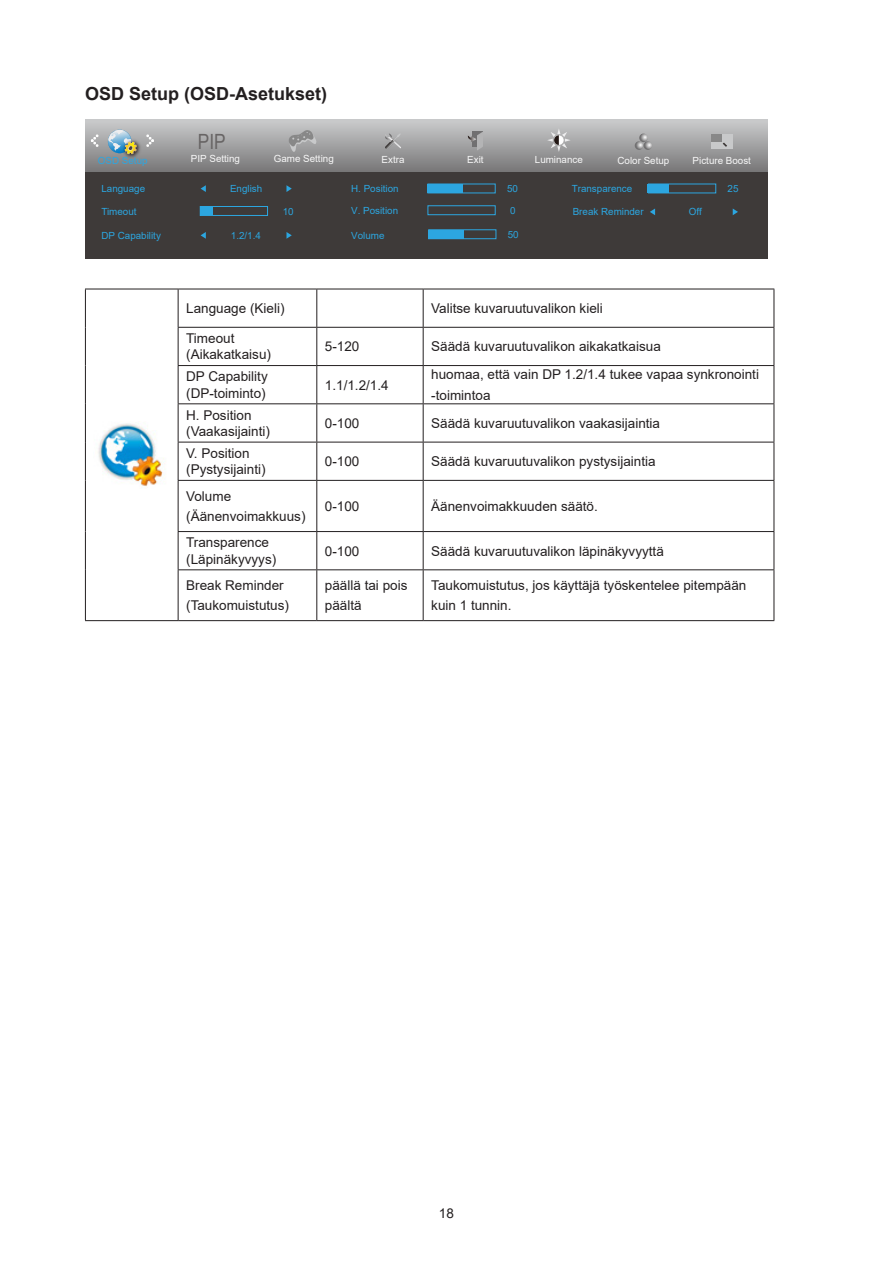
<style>
.page{position:relative;width:893px;height:1263px;background:#fff}
.page>*{position:absolute;margin:0;border:0;box-sizing:border-box;transform-origin:0 0}
.t1{font:21px "Arial Narrow";color:#686565}
.Heading_3{font:700 18px "Arial";color:#231f20}
.无间隔{font:13.5px/16.2px "Arial";color:#231f20}
.正文_text-1{font:13.5px/20.2px "Arial";color:#231f20}
.t2{font:9.75px "Arial";color:#2ca6e0}
.t3{font:9.75px "Arial";color:#f7f7f7}
</style>
<div class="page">
<svg style="left:85px;top:119px;width:683px;height:53px;background:#a0a0a1"></svg>
<div style="left:85px;top:172px;width:683px;height:87px;background:#3e3a39"></div>
<svg style="left:468px;top:132px;width:15px;height:19px"></svg>
<svg style="left:384px;top:133px;width:18px;height:16px"></svg>
<svg style="left:547px;top:128px;width:24px;height:24px"></svg>
<svg style="left:635px;top:134px;width:17px;height:16px"></svg>
<div style="left:428px;top:205px;width:68px;height:10px;border:1px solid #2ca6e0"></div>
<div style="left:648px;top:184px;width:21px;height:9px;background:#2ca6e0"></div>
<div style="left:648px;top:184px;width:68px;height:9px;border:1px solid #2ca6e0"></div>
<svg style="left:201px;top:185px;width:5px;height:7px"></svg>
<svg style="left:286px;top:185px;width:6px;height:7px"></svg>
<div style="left:200px;top:206px;width:68px;height:10px;border:1px solid #2ca6e0"></div>
<div style="left:200px;top:206px;width:13px;height:9px;background:#2ca6e0"></div>
<div style="left:428px;top:184px;width:35px;height:9px;background:#2ca6e0"></div>
<svg style="left:650px;top:208px;width:5px;height:7px"></svg>
<svg style="left:733px;top:208px;width:5px;height:7px"></svg>
<svg style="left:91px;top:134px;width:8px;height:13px"></svg>
<svg style="left:146px;top:134px;width:8px;height:13px"></svg>
<img style="left:121px;top:138px;width:23px;height:23px">
<svg style="left:108px;top:130px;width:29px;height:24px"></svg>
<div style="left:711px;top:134px;width:21px;height:15px;background:#c8c9ca"></div>
<div style="left:711px;top:134px;width:11px;height:8px;background:#888"></div>
<svg style="left:722px;top:142px;width:5px;height:5px"></svg>
<svg style="left:201px;top:232px;width:5px;height:7px"></svg>
<svg style="left:286px;top:232px;width:6px;height:7px"></svg>
<svg style="left:289px;top:130px;width:27px;height:22px"></svg>
<div style="left:428px;top:229px;width:68px;height:10px;border:1px solid #2ca6e0"></div>
<div style="left:428px;top:230px;width:36px;height:9px;background:#2ca6e0"></div>
<hr style="left:85px;top:289px;width:93px;height:1px;background:#231f20">
<hr style="left:85px;top:289px;width:1px;height:38px;background:#231f20">
<hr style="left:178px;top:289px;width:139px;height:1px;background:#231f20">
<hr style="left:178px;top:289px;width:1px;height:38px;background:#231f20">
<hr style="left:317px;top:289px;width:106px;height:1px;background:#231f20">
<hr style="left:316px;top:289px;width:1px;height:38px;background:#231f20">
<hr style="left:423px;top:289px;width:351px;height:1px;background:#231f20">
<hr style="left:423px;top:289px;width:1px;height:38px;background:#231f20">
<hr style="left:774px;top:289px;width:1px;height:38px;background:#231f20">
<hr style="left:85px;top:327px;width:1px;height:39px;background:#231f20">
<hr style="left:178px;top:327px;width:139px;height:1px;background:#231f20">
<hr style="left:178px;top:328px;width:1px;height:37px;background:#231f20">
<hr style="left:317px;top:327px;width:106px;height:1px;background:#231f20">
<hr style="left:316px;top:328px;width:1px;height:37px;background:#231f20">
<hr style="left:423px;top:327px;width:351px;height:1px;background:#231f20">
<hr style="left:423px;top:328px;width:1px;height:37px;background:#231f20">
<hr style="left:774px;top:328px;width:1px;height:37px;background:#231f20">
<hr style="left:85px;top:366px;width:1px;height:38px;background:#231f20">
<hr style="left:178px;top:365px;width:139px;height:1px;background:#231f20">
<hr style="left:178px;top:366px;width:1px;height:37px;background:#231f20">
<hr style="left:317px;top:365px;width:106px;height:1px;background:#231f20">
<hr style="left:316px;top:366px;width:1px;height:37px;background:#231f20">
<hr style="left:423px;top:365px;width:351px;height:1px;background:#231f20">
<hr style="left:423px;top:366px;width:1px;height:37px;background:#231f20">
<hr style="left:774px;top:366px;width:1px;height:37px;background:#231f20">
<hr style="left:85px;top:404px;width:1px;height:38px;background:#231f20">
<hr style="left:178px;top:403px;width:139px;height:1px;background:#231f20">
<hr style="left:178px;top:404px;width:1px;height:38px;background:#231f20">
<hr style="left:317px;top:403px;width:106px;height:1px;background:#231f20">
<hr style="left:316px;top:404px;width:1px;height:38px;background:#231f20">
<hr style="left:423px;top:403px;width:351px;height:1px;background:#231f20">
<hr style="left:423px;top:404px;width:1px;height:38px;background:#231f20">
<hr style="left:774px;top:404px;width:1px;height:38px;background:#231f20">
<hr style="left:85px;top:442px;width:1px;height:38px;background:#231f20">
<hr style="left:178px;top:442px;width:139px;height:1px;background:#231f20">
<hr style="left:178px;top:442px;width:1px;height:38px;background:#231f20">
<hr style="left:317px;top:442px;width:106px;height:1px;background:#231f20">
<hr style="left:316px;top:442px;width:1px;height:38px;background:#231f20">
<hr style="left:423px;top:442px;width:351px;height:1px;background:#231f20">
<hr style="left:423px;top:442px;width:1px;height:38px;background:#231f20">
<hr style="left:774px;top:442px;width:1px;height:38px;background:#231f20">
<hr style="left:85px;top:480px;width:1px;height:51px;background:#231f20">
<hr style="left:178px;top:480px;width:139px;height:1px;background:#231f20">
<hr style="left:178px;top:481px;width:1px;height:50px;background:#231f20">
<hr style="left:317px;top:480px;width:106px;height:1px;background:#231f20">
<hr style="left:316px;top:481px;width:1px;height:50px;background:#231f20">
<hr style="left:423px;top:480px;width:351px;height:1px;background:#231f20">
<hr style="left:423px;top:481px;width:1px;height:50px;background:#231f20">
<hr style="left:774px;top:481px;width:1px;height:50px;background:#231f20">
<hr style="left:85px;top:531px;width:1px;height:39px;background:#231f20">
<hr style="left:178px;top:531px;width:139px;height:1px;background:#231f20">
<hr style="left:178px;top:532px;width:1px;height:37px;background:#231f20">
<hr style="left:317px;top:531px;width:106px;height:1px;background:#231f20">
<hr style="left:316px;top:532px;width:1px;height:37px;background:#231f20">
<hr style="left:423px;top:531px;width:351px;height:1px;background:#231f20">
<hr style="left:423px;top:532px;width:1px;height:37px;background:#231f20">
<hr style="left:774px;top:532px;width:1px;height:37px;background:#231f20">
<hr style="left:85px;top:570px;width:1px;height:50px;background:#231f20">
<hr style="left:178px;top:569px;width:139px;height:1px;background:#231f20">
<hr style="left:178px;top:570px;width:1px;height:50px;background:#231f20">
<hr style="left:317px;top:569px;width:106px;height:1px;background:#231f20">
<hr style="left:316px;top:570px;width:1px;height:50px;background:#231f20">
<hr style="left:423px;top:569px;width:351px;height:1px;background:#231f20">
<hr style="left:423px;top:570px;width:1px;height:50px;background:#231f20">
<hr style="left:774px;top:570px;width:1px;height:50px;background:#231f20">
<hr style="left:85px;top:620px;width:93px;height:1px;background:#231f20">
<hr style="left:178px;top:620px;width:139px;height:1px;background:#231f20">
<hr style="left:317px;top:620px;width:106px;height:1px;background:#231f20">
<hr style="left:423px;top:620px;width:351px;height:1px;background:#231f20">
<img style="left:98px;top:421px;width:67px;height:67px">
<p class="Heading_3" style="left:85px;top:81px;width:244px">OSD Setup (OSD-Asetukset)</p>
<p class="t1" style="left:198px;top:126px;width:29px">PIP</p>
<p class="t3" style="left:191px;top:152px;width:51px">PIP Setting</p>
<p class="t3" style="left:274px;top:152px;width:62px">Game Setting</p>
<p class="t3" style="left:382px;top:153px;width:24px">Extra</p>
<p class="t3" style="left:467px;top:153px;width:18px">Exit</p>
<p class="t3" style="left:535px;top:153px;width:50px">Luminance</p>
<p class="t3" style="left:617px;top:153px;width:53px">Color Setup</p>
<p class="t2" style="left:351px;top:182px;width:49px">H. Position</p>
<p class="t2" style="left:507px;top:182px;width:12px">50</p>
<p class="t2" style="left:351px;top:204px;width:48px">V. Position</p>
<p class="t2" style="left:510px;top:204px;width:7px">0</p>
<p class="t2" style="left:98px;top:153px;width:51px">OSD Setup</p>
<p class="t3" style="left:693px;top:153px;width:60px">Picture Boost</p>
<p class="t2" style="left:101px;top:182px;width:45px">Language</p>
<p class="t2" style="left:230px;top:182px;width:34px">English</p>
<p class="t2" style="left:572px;top:182px;width:62px">Transparence</p>
<p class="t2" style="left:728px;top:182px;width:12px">25</p>
<p class="t2" style="left:101px;top:205px;width:37px">Timeout</p>
<p class="t2" style="left:283px;top:205px;width:12px">10</p>
<p class="t2" style="left:573px;top:205px;width:72px">Break Reminder</p>
<p class="t2" style="left:689px;top:205px;width:14px">Off</p>
<p class="t2" style="left:101px;top:229px;width:61px">DP Capability</p>
<p class="t2" style="left:231px;top:229px;width:32px">1.2/1.4</p>
<p class="t2" style="left:351px;top:229px;width:35px">Volume</p>
<p class="t2" style="left:508px;top:228px;width:12px">50</p>
<p class="无间隔" style="left:186px;top:300px;width:100px">Language (Kieli)</p>
<p class="无间隔" style="left:431px;top:300px;width:173px">Valitse kuvaruutuvalikon kieli</p>
<p class="无间隔" style="left:186px;top:330px;width:86px">Timeout (Aikakatkaisu)</p>
<p class="无间隔" style="left:325px;top:338px;width:36px">5-120</p>
<p class="无间隔" style="left:431px;top:338px;width:231px">Säädä kuvaruutuvalikon aikakatkaisua</p>
<p class="无间隔" style="left:186px;top:368px;width:83px">DP Capability</p>
<p class="无间隔" style="left:186px;top:385px;width:81px">(DP-toiminto)</p>
<p class="正文_text-1" style="left:325px;top:375px;width:65px">1.1/1.2/1.4</p>
<p class="正文_text-1" style="left:431px;top:364px;width:329px">huomaa, että vain DP 1.2/1.4 tukee vapaa synkronointi -toimintoa</p>
<p class="无间隔" style="left:186px;top:407px;width:85px">H. Position (Vaakasijainti)</p>
<p class="无间隔" style="left:325px;top:415px;width:36px">0-100</p>
<p class="无间隔" style="left:431px;top:415px;width:230px">Säädä kuvaruutuvalikon vaakasijaintia</p>
<p class="无间隔" style="left:186px;top:445px;width:81px">V. Position (Pystysijainti)</p>
<p class="无间隔" style="left:325px;top:453px;width:36px">0-100</p>
<p class="无间隔" style="left:431px;top:453px;width:226px">Säädä kuvaruutuvalikon pystysijaintia</p>
<p class="正文_text-1" style="left:186px;top:486px;width:121px">Volume (Äänenvoimakkuus)</p>
<p class="正文_text-1" style="left:325px;top:496px;width:36px">0-100</p>
<p class="正文_text-1" style="left:431px;top:496px;width:168px">Äänenvoimakkuuden säätö.</p>
<p class="无间隔" style="left:186px;top:534px;width:92px">Transparence (Läpinäkyvyys)</p>
<p class="无间隔" style="left:325px;top:543px;width:36px">0-100</p>
<p class="无间隔" style="left:431px;top:543px;width:234px">Säädä kuvaruutuvalikon läpinäkyvyyttä</p>
<p class="正文_text-1" style="left:186px;top:575px;width:104px">Break Reminder (Taukomuistutus)</p>
<p class="正文_text-1" style="left:325px;top:575px;width:84px">päällä tai pois päältä</p>
<p class="正文_text-1" style="left:431px;top:575px;width:317px">Taukomuistutus, jos käyttäjä työskentelee pitempään kuin 1 tunnin.</p>
<p class="正文_text-1" style="left:439px;top:1203px;width:17px">18</p>
</div>
